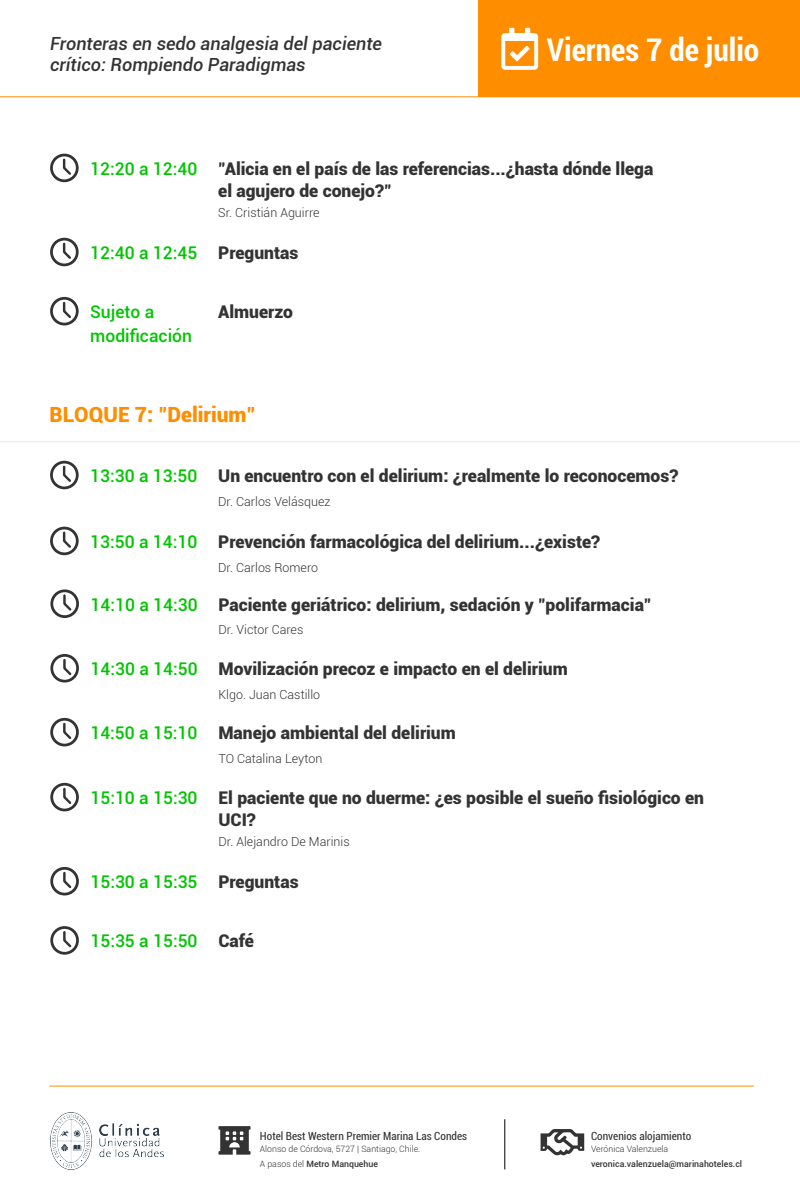
<style>
.page{position:relative;width:800px;height:1200px;background:#fff}
.page>*{position:absolute;margin:0;border:0;box-sizing:border-box;transform-origin:0 0}
.t1{font:700 condensed 31.25px "Roboto";color:#fff}
.t2{font:900 20.94px "Roboto";color:#ff8d00}
.t3{font:italic 500 18.12px/20.6px "Roboto";color:#333}
.t4{font:900 17.5px/21.9px "Roboto";color:#333}
.t5{font:500 17.5px "Roboto";color:#00c500}
.t6{font:300 12.5px "Roboto";color:#333}
.t7{font:condensed 11.25px "Roboto";color:#333}
.t8{font:300 8.75px/15px "Roboto";color:#333}
.t9{font:500 8.75px "Roboto";color:#333}
.s1{font-weight:900;color:#333}
.s2{font-weight:500;color:#00c500}
.s3{font-weight:500}
</style>
<div class="page">
<div style="left:479px;top:0;width:321px;height:97px;background:#ff8d00"></div>
<svg style="left:501px;top:28px;width:37px;height:42px"></svg>
<hr style="left:0;top:97px;width:800px;height:1px;background:#ff8d00">
<svg style="left:50px;top:154px;width:29px;height:28px"></svg>
<svg style="left:50px;top:238px;width:29px;height:28px"></svg>
<svg style="left:50px;top:297px;width:29px;height:28px"></svg>
<hr style="left:49px;top:1086px;width:705px;height:1px;background:#ff8d00">
<img style="left:50px;top:1113px;width:113px;height:56px">
<svg style="left:218px;top:1126px;width:33px;height:29px"></svg>
<svg style="left:541px;top:1129px;width:43px;height:27px"></svg>
<hr style="left:505px;top:1119px;width:1px;height:50px;background:#000">
<svg style="left:50px;top:461px;width:29px;height:28px"></svg>
<svg style="left:50px;top:527px;width:29px;height:28px"></svg>
<svg style="left:50px;top:589px;width:29px;height:29px"></svg>
<hr style="left:0;top:442px;width:800px;height:1px;background:#e6e6e6">
<svg style="left:50px;top:654px;width:29px;height:29px"></svg>
<svg style="left:50px;top:718px;width:29px;height:28px"></svg>
<svg style="left:50px;top:783px;width:29px;height:28px"></svg>
<svg style="left:50px;top:867px;width:29px;height:29px"></svg>
<svg style="left:50px;top:926px;width:29px;height:29px"></svg>
<p class="t3" style="left:50px;top:33px;width:334px">Fronteras en sedo analgesia del paciente crítico: Rompiendo Paradigmas</p>
<h1 class="t1" style="left:547px;top:28px;width:214px">Viernes 7 de julio</h1>
<p class="t5" style="left:90px;top:156px;width:109px">12:20 a 12:40</p>
<p class="t4" style="left:218px;top:157px;width:437px">"Alicia en el país de las referencias...¿hasta dónde llega el agujero de conejo?"</p>
<p class="t6" style="left:218px;top:204px;width:103px">Sr. Cristián Aguirre</p>
<p class="t5" style="left:90px;top:240px;width:210px">12:40 a 12:45 <span class="s1">Preguntas</span></p>
<p class="t5" style="left:90px;top:300px;width:66px">Sujeto a</p>
<p class="t4" style="left:218px;top:300px;width:76px">Almuerzo</p>
<p class="t5" style="left:90px;top:323px;width:103px">modificación</p>
<p class="t2" style="left:49px;top:400px;width:207px">BLOQUE 7: "Delirium"</p>
<p class="t4" style="left:90px;top:464px;width:590px"><span class="s2">13:30 a 13:50</span> Un encuentro con el delirium: ¿realmente lo reconocemos?</p>
<p class="t6" style="left:218px;top:492px;width:114px">Dr. Carlos Velásquez</p>
<p class="t4" style="left:90px;top:530px;width:512px"><span class="s2">13:50 a 14:10</span> Prevención farmacológica del delirium...¿existe?</p>
<p class="t6" style="left:218px;top:558px;width:101px">Dr. Carlos Romero</p>
<p class="t4" style="left:91px;top:593px;width:562px"><span class="s2">14:10 a 14:30</span> Paciente geriátrico: delirium, sedación y "polifarmacia"</p>
<p class="t6" style="left:219px;top:621px;width:86px">Dr. Victor Cares</p>
<p class="t4" style="left:91px;top:657px;width:479px"><span class="s2">14:30 a 14:50</span> Movilización precoz e impacto en el delirium</p>
<p class="t6" style="left:219px;top:686px;width:103px">Klgo. Juan Castillo</p>
<p class="t4" style="left:90px;top:721px;width:367px"><span class="s2">14:50 a 15:10</span> Manejo ambiental del delirium</p>
<p class="t6" style="left:218px;top:750px;width:105px">TO Catalina Leyton</p>
<p class="t4" style="left:218px;top:786px;width:487px">El paciente que no duerme: ¿es posible el sueño fisiológico en<br>UCI?</p>
<p class="t5" style="left:90px;top:785px;width:109px">15:10 a 15:30</p>
<p class="t6" style="left:218px;top:833px;width:133px">Dr. Alejandro De Marinis</p>
<p class="t5" style="left:90px;top:870px;width:210px">15:30 a 15:35 <span class="s1">Preguntas</span></p>
<p class="t5" style="left:90px;top:929px;width:165px">15:35 a 15:50 <span class="s1">Café</span></p>
<p class="t7" style="left:260px;top:1129px;width:209px">Hotel Best Western Premier Marina Las Condes</p>
<p class="t8" style="left:260px;top:1141px;width:162px">Alonso de Córdova, 5727 | Santiago, Chile.<br>A pasos del <span class="s3">Metro Manquehue</span></p>
<p class="t7" style="left:591px;top:1129px;width:102px">Convenios alojamiento</p>
<p class="t8" style="left:591px;top:1141px;width:79px">Verónica Valenzuela</p>
<p class="t9" style="left:591px;top:1158px;width:153px">veronica.valenzuela@marinahoteles.cl</p>
</div>
